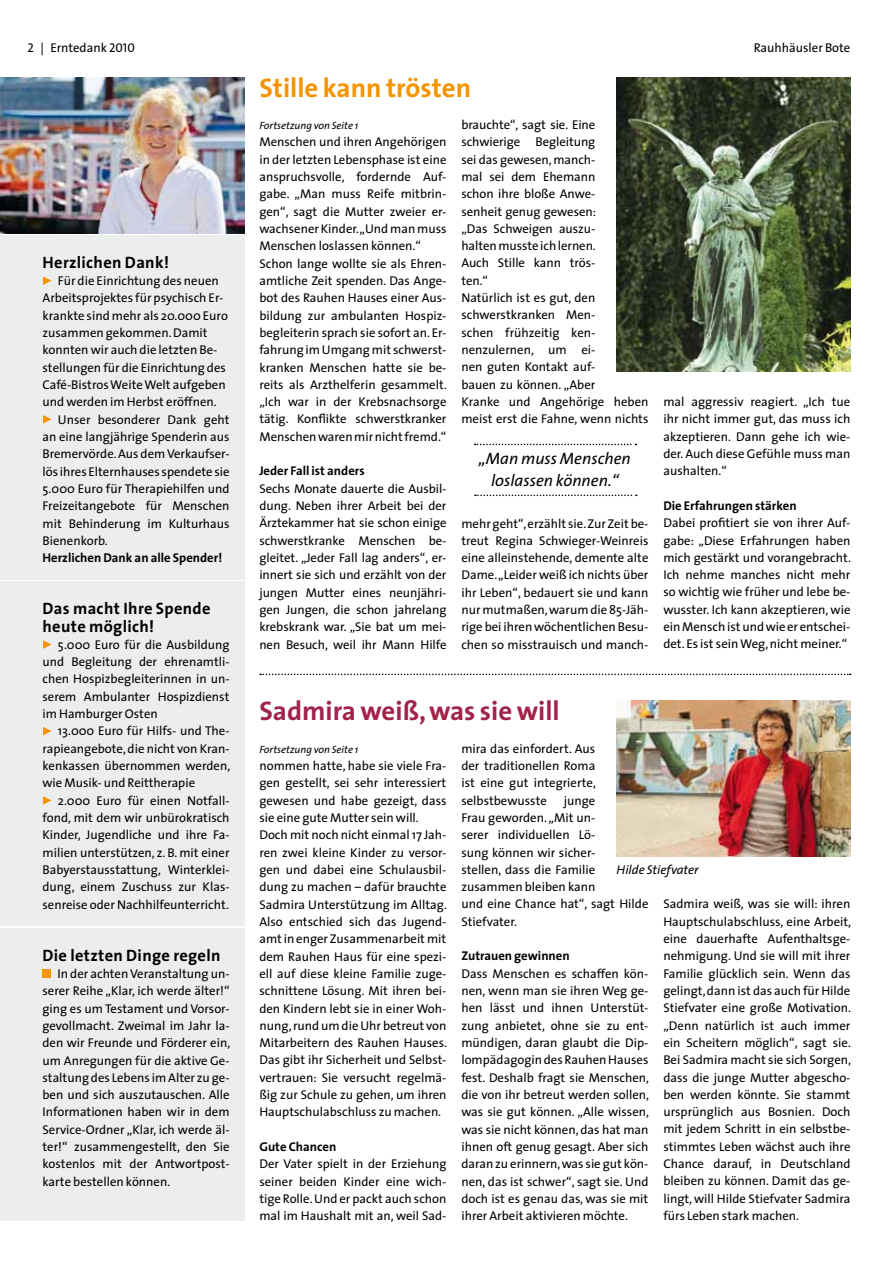
<style>
.page{position:relative;width:893px;height:1263px;background:#fff}
.page>*{position:absolute;margin:0;border:0;box-sizing:border-box;transform-origin:0 0}
.t1{font:700 27px "The Sans";color:#a12349}
.t2{font:700 27px "The Sans";color:#f39400}
.t3{font:700 16.5px/17.2px "The Sans";letter-spacing:.02em;color:#000}
.t4{font:italic 16.5px/22.5px "The Sans";color:#000;text-align:center}
.t5{font:12.75px/17.2px "The Sans";color:#000;text-align:justify}
.t6{font:700 12.75px "The Sans";color:#000}
.t7{font:italic 12.75px "The Sans";color:#000}
.t8{font:italic 10.5px "The Sans";color:#000}
.s1{font-family:"The Sans Caps"}
</style>
<div class="page">
<div style="left:0;top:235px;width:244px;height:344px;background:#eceded"></div>
<div style="left:0;top:928px;width:244px;height:292px;background:#eceded"></div>
<div style="left:0;top:582px;width:244px;height:344px;background:#eceded"></div>
<img style="left:0;top:77px;width:244px;height:156px">
<svg style="left:43px;top:277px;width:9px;height:8px"></svg>
<svg style="left:43px;top:415px;width:9px;height:9px"></svg>
<svg style="left:474px;top:444px;width:162px;height:1px"></svg>
<svg style="left:475px;top:495px;width:162px;height:1px"></svg>
<div style="left:43px;top:969px;width:8px;height:9px;background:#f39400"></div>
<img style="left:617px;top:701px;width:233px;height:156px">
<img style="left:617px;top:77px;width:233px;height:295px">
<svg style="left:43px;top:640px;width:9px;height:9px"></svg>
<svg style="left:43px;top:727px;width:9px;height:8px"></svg>
<svg style="left:43px;top:796px;width:9px;height:9px"></svg>
<svg style="left:260px;top:674px;width:591px;height:1px"></svg>
<p class="t5" style="left:28px;top:38px;width:109px"><span class="s1">2</span> | Erntedank <span class="s1">2010</span></p>
<p class="t5" style="left:754px;top:38px;width:98px">Rauhhäusler Bote</p>
<p class="t3" style="left:43px;top:253px;width:128px">Herzlichen Dank!</p>
<p class="t5" style="left:58px;top:272px;width:162px">Für die Einrichtung des neuen</p>
<p class="t5" style="left:43px;top:289px;width:182px">Arbeitsprojektes für psychisch Er-</p>
<p class="t5" style="left:43px;top:306px;width:187px">krankte sind mehr als 20.000 Euro</p>
<p class="t5" style="left:43px;top:324px;width:167px">zusammen gekommen. Damit</p>
<p class="t5" style="left:43px;top:341px;width:176px">konnten wir auch die letzten Be-</p>
<p class="t5" style="left:43px;top:358px;width:185px">stellungen für die Einrichtung des</p>
<p class="t5" style="left:43px;top:376px;width:185px">Café-Bistros Weite Welt aufgeben</p>
<p class="t5" style="left:43px;top:393px;width:176px">und werden im Herbst eröffnen.</p>
<p class="t5" style="left:58px;top:410px;width:173px">Unser besonderer Dank geht</p>
<p class="t5" style="left:43px;top:428px;width:189px">an eine langjährige Spenderin aus</p>
<p class="t5" style="left:43px;top:445px;width:189px">Bremervörde. Aus dem Verkaufser-</p>
<p class="t5" style="left:43px;top:462px;width:189px">lös ihres Elternhauses spendete sie</p>
<p class="t5" style="left:43px;top:480px;width:189px">5.000 Euro für Therapiehilfen und</p>
<p class="t5" style="left:43px;top:497px;width:189px">Freizeitangebote für Menschen</p>
<p class="t5" style="left:43px;top:514px;width:189px">mit Behinderung im Kulturhaus</p>
<p class="t5" style="left:43px;top:531px;width:67px">Bienenkorb.</p>
<p class="t6" style="left:43px;top:547px;width:181px">Herzlichen Dank an alle Spender!</p>
<p class="t3" style="left:43px;top:599px;width:170px">Das macht Ihre Spende heute möglich!</p>
<p class="t5" style="left:43px;top:635px;width:189px;text-indent:15px">5.000 Euro für die Ausbildung und Begleitung der ehrenamtli&shy;chen Hospizbegleiterinnen in un&shy;serem Ambulanter Hospizdienst im Hamburger Osten</p>
<p class="t5" style="left:43px;top:722px;width:189px;text-indent:15px">13.000 Euro für Hilfs- und The&shy;rapieangebote, die nicht von Kran&shy;kenkassen übernommen werden, wie Musik- und Reittherapie</p>
<p class="t5" style="left:43px;top:791px;width:189px;text-indent:15px">2.000 Euro für einen Notfall&shy;fond, mit dem wir unbürokratisch Kinder, Jugendliche und ihre Fa&shy;milien unterstützen, z. B. mit einer Babyerstausstattung, Winterklei&shy;dung, einem Zuschuss zur Klas&shy;senreise oder Nachhilfeunterricht.</p>
<p class="t3" style="left:43px;top:946px;width:180px">Die letzten Dinge regeln</p>
<p class="t5" style="left:43px;top:965px;width:189px;text-indent:15px">In der achten Veranstaltung un&shy;serer Reihe „Klar, ich werde älter!“ ging es um Testament und Vorsor&shy;gevollmacht. Zweimal im Jahr la&shy;den wir Freunde und Förderer ein, um Anregungen für die aktive Ge&shy;staltung des Lebens im Alter zu ge&shy;ben und sich auszutauschen. Alle Informationen haben wir in dem Service-Ordner „Klar, ich werde äl&shy;ter!“ zusammengestellt, den Sie kostenlos mit der Antwortpost&shy;karte bestellen können.</p>
<h1 class="t2" style="left:259px;top:65px;width:213px">Stille kann trösten</h1>
<p class="t8" style="left:259px;top:117px;width:100px">Fortsetzung von Seite 1</p>
<p class="t5" style="left:259px;top:133px;width:189px;text-align:left">Menschen und ihren Angehörigen in der letzten Lebensphase ist eine anspruchsvolle, fordernde Auf&shy;gabe. „Man muss Reife mitbrin&shy;gen“, sagt die Mutter zweier er&shy;wachsener Kinder. „Und man muss<br>Menschen loslassen können.“<br>Schon lange wollte sie als Ehren&shy;amtliche Zeit spenden. Das Ange&shy;bot des Rauhen Hauses einer Aus&shy;bildung zur ambulanten Hospiz&shy;begleiterin sprach sie sofort an. Er&shy;fahrung im Umgang mit schwerst&shy;kranken Menschen hatte sie be&shy;reits als Arzthelferin gesammelt. „Ich war in der Krebsnachsorge tätig. Konflikte schwerstkranker<br>Menschen waren mir nicht fremd.“</p>
<p class="t6" style="left:259px;top:460px;width:107px">Jeder Fall ist anders</p>
<p class="t5" style="left:259px;top:479px;width:189px">Sechs Monate dauerte die Ausbil&shy;dung. Neben ihrer Arbeit bei der Ärztekammer hat sie schon einige schwerstkranke Menschen be&shy;gleitet. „Jeder Fall lag anders“, er&shy;innert sie sich und erzählt von der jungen Mutter eines neunjähri&shy;gen Jungen, die schon jahrelang krebskrank war. „Sie bat um mei&shy;nen Besuch, weil ihr Mann Hilfe</p>
<p class="t5" style="left:461px;top:116px;width:189px;text-align:left">brauchte“, sagt sie. Eine schwierige Begleitung<br>sei das gewesen, manch-<br>mal sei dem Ehemann<br>schon ihre bloße Anwe-<br>senheit genug gewesen:<br>„Das Schweigen auszu-<br>halten musste ich lernen.<br>Auch Stille kann trös-<br>ten.“<br>Natürlich ist es gut, den schwerstkranken Men-<br>schen frühzeitig ken&shy;nenzulernen, um ei-<br>nen guten Kontakt auf-<br>bauen zu können. „Aber<br>Kranke und Angehörige heben meist erst die Fahne, wenn nichts</p>
<p class="t4" style="left:479px;top:447px;width:153px">„Man muss Menschen loslassen können.“</p>
<p class="t5" style="left:461px;top:514px;width:189px">mehr geht“, erzählt sie. Zur Zeit be&shy;treut Regina Schwieger-Weinreis eine alleinstehende, demente alte Dame. „Leider weiß ich nichts über ihr Leben“, bedauert sie und kann nur mutmaßen, warum die 85-Jäh&shy;rige bei ihren wöchentlichen Besu&shy;chen so misstrauisch und manch-</p>
<p class="t5" style="left:663px;top:393px;width:189px">mal aggressiv reagiert. „Ich tue ihr nicht immer gut, das muss ich akzeptieren. Dann gehe ich wie&shy;der. Auch diese Gefühle muss man aushalten.“</p>
<p class="t6" style="left:663px;top:495px;width:135px">Die Erfahrungen stärken</p>
<p class="t5" style="left:663px;top:514px;width:189px">Dabei profitiert sie von ihrer Auf&shy;gabe: „Diese Erfahrungen haben mich gestärkt und vorangebracht.<br>Ich nehme manches nicht mehr so wichtig wie früher und lebe be&shy;wusster. Ich kann akzeptieren, wie ein Mensch ist und wie er entschei&shy;det. Es ist sein Weg, nicht meiner.“</p>
<h1 class="t1" style="left:259px;top:689px;width:302px">Sadmira weiß, was sie will</h1>
<p class="t5" style="left:259px;top:757px;width:189px;text-align:left">nommen hatte, habe sie viele Fra&shy;gen gestellt, sei sehr interessiert gewesen und habe gezeigt, dass sie eine gute Mutter sein will.<br>Doch mit noch nicht einmal 17 Jah&shy;ren zwei kleine Kinder zu versor&shy;gen und dabei eine Schulausbil&shy;dung zu machen – dafür brauchte<br>Sadmira Unterstützung im Alltag.<br>Also entschied sich das Jugend&shy;amt in enger Zusammenarbeit mit dem Rauhen Haus für eine spezi&shy;ell auf diese kleine Familie zuge&shy;schnittene Lösung. Mit ihren bei&shy;den Kindern lebt sie in einer Woh&shy;nung, rund um die Uhr betreut von<br>Mitarbeitern des Rauhen Hauses.<br>Das gibt ihr Sicherheit und Selbst&shy;vertrauen: Sie versucht regelmä&shy;ßig zur Schule zu gehen, um ihren<br>Hauptschulabschluss zu machen.</p>
<p class="t6" style="left:259px;top:1136px;width:78px">Gute Chancen</p>
<p class="t5" style="left:259px;top:1155px;width:189px">Der Vater spielt in der Erziehung seiner beiden Kinder eine wich&shy;tige Rolle. Und er packt auch schon mal im Haushalt mit an, weil Sad-</p>
<p class="t5" style="left:461px;top:739px;width:136px">mira das einfordert. Aus der traditionellen Roma ist eine gut integrierte, selbstbewusste</p>
<p class="t8" style="left:259px;top:740px;width:100px">Fortsetzung von Seite 1</p>
<p class="t5" style="left:461px;top:791px;width:189px;text-align:left;text-indent:102px">junge<br>Frau geworden. „Mit un-<br>serer individuellen Lö-<br>sung können wir sicher-<br>stellen, dass die Familie zusammen bleiben kann<br>und eine Chance hat“, sagt Hilde<br>Stiefvater.</p>
<p class="t6" style="left:461px;top:945px;width:110px">Zutrauen gewinnen</p>
<p class="t5" style="left:461px;top:964px;width:189px">Dass Menschen es schaffen kön&shy;nen, wenn man sie ihren Weg ge&shy;hen lässt und ihnen Unterstüt&shy;zung anbietet, ohne sie zu ent&shy;mündigen, daran glaubt die Dip&shy;lompädagogin des Rauhen Hauses fest. Deshalb fragt sie Menschen, die von ihr betreut werden sollen, was sie gut können. „Alle wissen, was sie nicht können, das hat man ihnen oft genug gesagt. Aber sich daran zu erinnern, was sie gut kön&shy;nen, das ist schwer“, sagt sie. Und doch ist es genau das, was sie mit ihrer Arbeit aktivieren möchte.</p>
<p class="t7" style="left:617px;top:859px;width:84px">Hilde Stiefvater</p>
<p class="t5" style="left:663px;top:895px;width:189px">Sadmira weiß, was sie will: ihren Hauptschulabschluss, eine Arbeit, eine dauerhafte Aufenthaltsge&shy;nehmigung. Und sie will mit ihrer Familie glücklich sein. Wenn das gelingt, dann ist das auch für Hilde Stiefvater eine große Motivation. „Denn natürlich ist auch immer ein Scheitern möglich“, sagt sie.<br>Bei Sadmira macht sie sich Sorgen, dass die junge Mutter abgescho&shy;ben werden könnte. Sie stammt ursprünglich aus Bosnien. Doch mit jedem Schritt in ein selbstbe&shy;stimmtes Leben wächst auch ihre Chance darauf, in Deutschland bleiben zu können. Damit das ge&shy;lingt, will Hilde Stiefvater Sadmira fürs Leben stark machen.</p>
</div>
